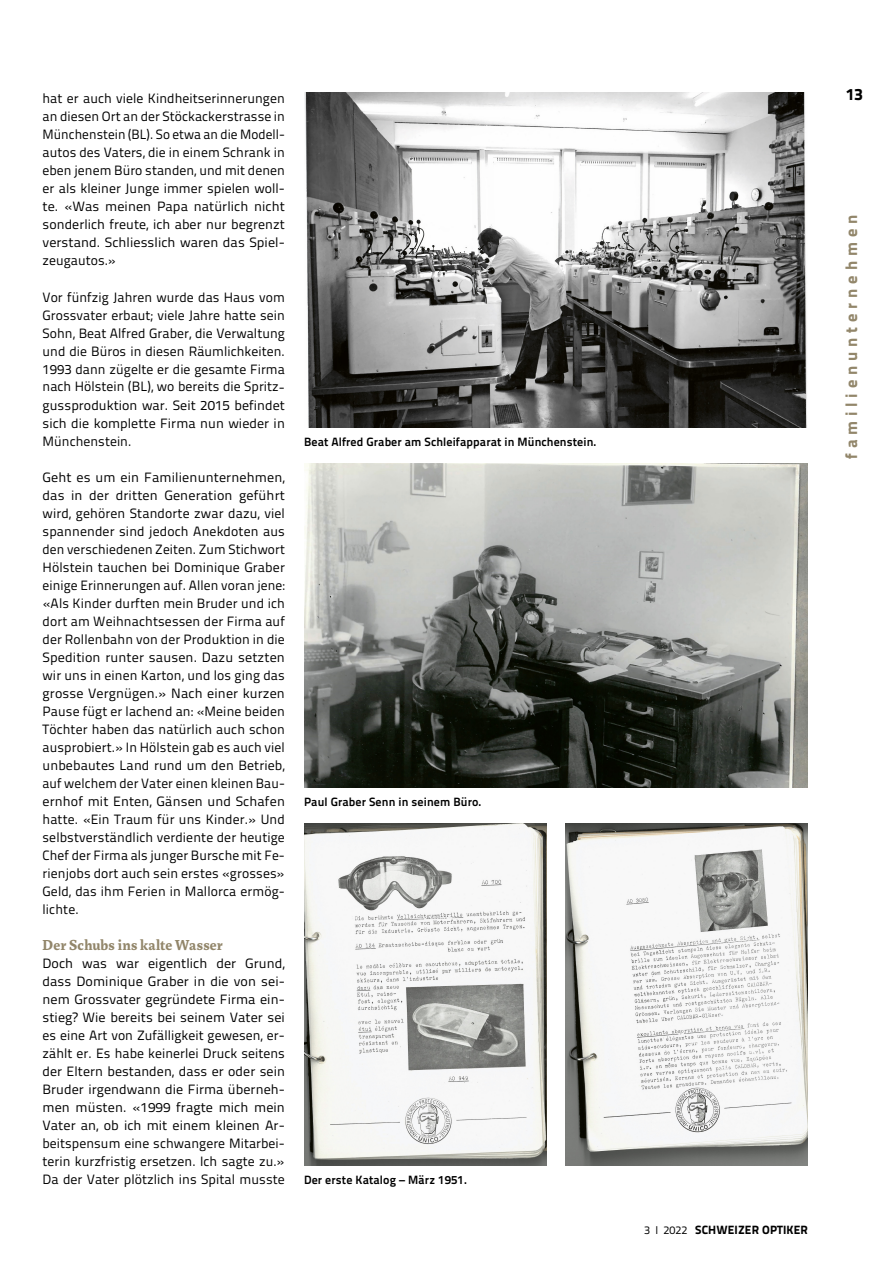
<style>
.page{position:relative;width:893px;height:1263px;background:#fff}
.page>*{position:absolute;margin:0;border:0;box-sizing:border-box;transform-origin:0 0}
.t1{font:16.5px "Titillium Text 25 L 999 wt";letter-spacing:.295em;color:#92866a}
.t2{font:16.5px "Titillium Text 25 L 999 wt";color:#000}
.t3{font:700 15.75px "Marat Pro";letter-spacing:.015em;color:#92866a}
.t4{font:13.5px/18px "Titillium Text 25 L 400 wt";letter-spacing:.005em;color:#000;text-align:justify;scale:1.04 1}
.t5{font:13.5px/18px "Titillium Text 25 L 400 wt";letter-spacing:.005em;color:#000;text-align:justify}
.t6{font:12px "Titillium Text 25 L 800 wt";letter-spacing:.01em;color:#000}
.t7{font:12px "Titillium Text 25 L 999 wt";letter-spacing:.01em;color:#000}
.s1{font-family:"Titillium Text 25 L 400 wt";font-size:11.25px}
</style>
<div class="page">
<img style="left:304px;top:93px;width:503px;height:334px">
<img style="left:304px;top:463px;width:504px;height:324px">
<img style="left:304px;top:823px;width:242px;height:342px">
<img style="left:566px;top:823px;width:242px;height:342px">
<p class="t5" style="left:43px;top:89px;width:244px">hat er auch viele Kindheitserinnerungen an diesen Ort an der Stöckackerstrasse in Münchenstein (BL). So etwa an die Modell&shy;autos des Vaters, die in einem Schrank in eben jenem Büro standen, und mit denen er als kleiner Junge immer spielen woll&shy;te. «Was meinen Papa natürlich nicht sonderlich freute, ich aber nur begrenzt verstand. Schliesslich waren das Spiel&shy;zeugautos.»</p>
<p class="t5" style="left:43px;top:287px;width:244px">Vor fünfzig Jahren wurde das Haus vom Grossvater erbaut; viele Jahre hatte sein Sohn, Beat Alfred Graber, die Verwaltung und die Büros in diesen Räumlichkeiten.<br>1993 dann zügelte er die gesamte Firma nach Hölstein (BL), wo bereits die Spritz&shy;gussproduktion war. Seit 2015 befindet sich die komplette Firma nun wieder in Münchenstein.</p>
<p class="t4" style="left:43px;top:467px;width:235px">Geht es um ein Familienunternehmen, das in der dritten Generation geführt wird, gehören Standorte zwar dazu, viel spannender sind jedoch Anekdoten aus den verschiedenen Zeiten. Zum Stichwort Hölstein tauchen bei Dominique Graber einige Erinnerungen auf. Allen voran jene: «Als Kinder durften mein Bruder und ich dort am Weihnachtsessen der Firma auf der Rollenbahn von der Produktion in die Spedition runter sausen. Dazu setzten wir uns in einen Karton, und los ging das grosse Vergnügen.» Nach einer kurzen Pause fügt er lachend an: «Meine beiden Töchter haben das natürlich auch schon ausprobiert.» In Hölstein gab es auch viel unbebautes Land rund um den Betrieb, auf welchem der Vater einen kleinen Bau&shy;ernhof mit Enten, Gänsen und Schafen hatte. «Ein Traum für uns Kinder.» Und selbstverständlich verdiente der heutige Chef der Firma als junger Bursche mit Fe&shy;rienjobs dort auch sein erstes «grosses» Geld, das ihm Ferien in Mallorca ermög&shy;lichte.</p>
<p class="t3" style="left:43px;top:935px;width:182px">Der Schubs ins kalte Wasser</p>
<p class="t4" style="left:43px;top:953px;width:235px">Doch was war eigentlich der Grund, dass Dominique Graber in die von sei&shy;nem Grossvater gegründete Firma ein&shy;stieg? Wie bereits bei seinem Vater sei es eine Art von Zufälligkeit gewesen, er&shy;zählt er. Es habe keinerlei Druck seitens der Eltern bestanden, dass er oder sein Bruder irgendwann die Firma überneh&shy;men müsten. «1999 fragte mich mein Vater an, ob ich mit einem kleinen Ar&shy;beitspensum eine schwangere Mitarbei&shy;terin kurzfristig ersetzen. Ich sagte zu.» Da der Vater plötzlich ins Spital musste</p>
<p class="t6" style="left:304px;top:432px;width:294px">Beat Alfred Graber am Schleifapparat in Münchenstein.</p>
<p class="t6" style="left:304px;top:792px;width:179px">Paul Graber Senn in seinem Büro.</p>
<p class="t6" style="left:304px;top:1170px;width:165px">Der erste Katalog – März 1951.</p>
<p class="t2" style="left:846px;top:81px;width:18px">13</p>
<p class="t1" style="left:838px;top:459px;width:246px;rotate:-90deg">familienunternehmen</p>
<p class="t7" style="left:644px;top:1220px;width:165px"><span class="s1">3 I 2022</span> SCHWEIZER OPTIKER</p>
</div>
